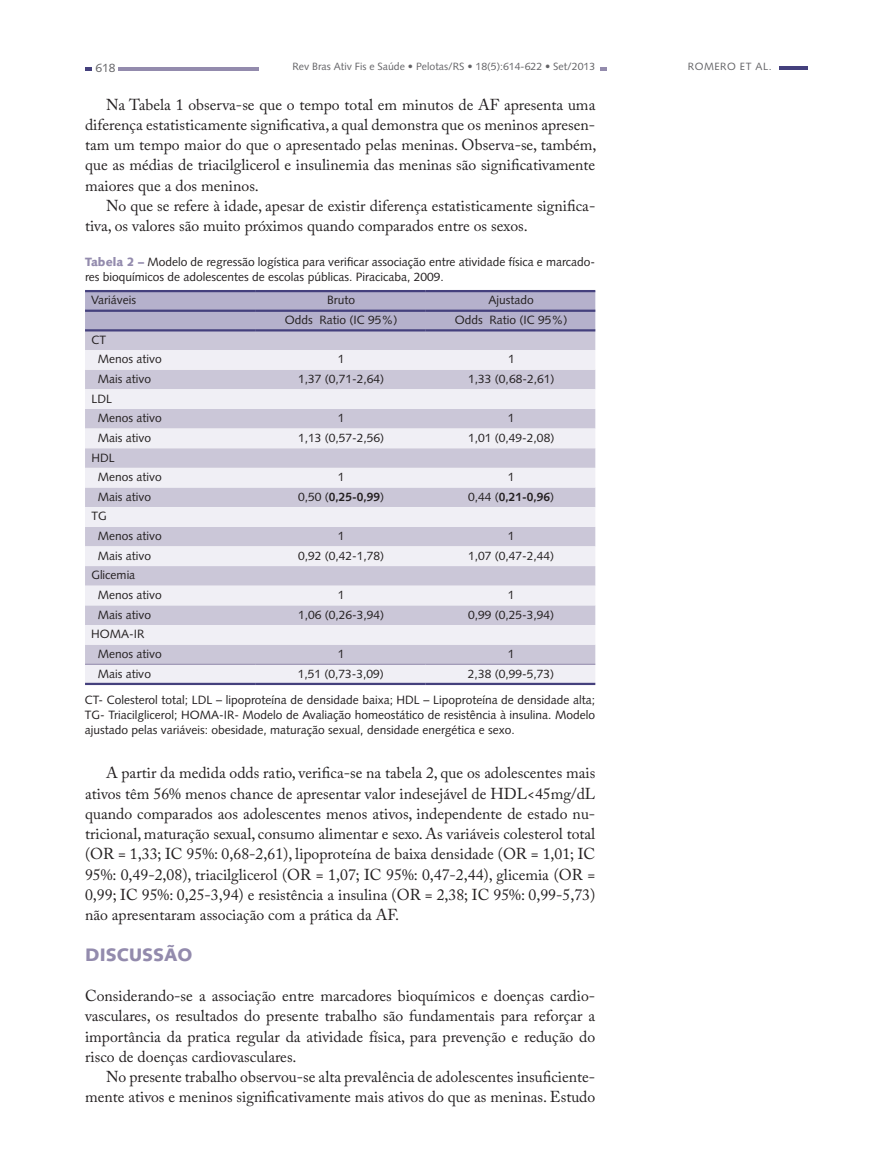
<style>
.page{position:relative;width:893px;height:1170px;background:#fff}
.page>*{position:absolute;margin:0;border:0;box-sizing:border-box;transform-origin:0 0}
.t1{font:900 18px "Syntax LT Std";color:#938bad}
.t2{font:15.75px/20.2px "Adobe Caslon Pro";color:#231f20;text-align:justify}
.t3{font:12px/19.6px "Syntax LT Std";color:#231f20}
.t4{font:700 12px "Syntax LT Std";color:#231f20}
.t5{font:12px "Syntax LT Std";color:#636366}
.t6{font:10.5px "Syntax LT Std";color:#636366}
.t7{font:10.5px "Syntax LT Std";letter-spacing:.05em;color:#636366}
.s1{font-weight:900;color:#938bad}
.s2{font-weight:400}
</style>
<div class="page">
<svg style="left:85px;top:67px;width:6px;height:4px"></svg>
<hr style="left:118px;top:67px;width:141px;height:4px;background:#938bad">
<hr style="left:779px;top:66px;width:29px;height:4px;background:#44407d">
<svg style="left:600px;top:67px;width:6px;height:4px"></svg>
<div style="left:85px;top:292px;width:510px;height:37px;background:#b5b1cc"></div>
<div style="left:85px;top:331px;width:510px;height:19px;background:#cbc7d8"></div>
<svg style="left:85px;top:350px;width:510px;height:332px;fill:#f0eff5"></svg>
<hr style="left:85px;top:309px;width:170px;height:3px;background:#44407d">
<hr style="left:255px;top:309px;width:170px;height:3px;background:#44407d">
<hr style="left:425px;top:309px;width:170px;height:3px;background:#44407d">
<hr style="left:85px;top:290px;width:170px;height:2px;background:#44407d">
<hr style="left:255px;top:290px;width:170px;height:2px;background:#44407d">
<hr style="left:425px;top:290px;width:170px;height:2px;background:#44407d">
<hr style="left:85px;top:329px;width:170px;height:2px;background:#44407d">
<hr style="left:255px;top:329px;width:170px;height:2px;background:#44407d">
<hr style="left:425px;top:329px;width:170px;height:2px;background:#44407d">
<hr style="left:85px;top:663px;width:170px;height:1px;background:#938bad">
<hr style="left:255px;top:663px;width:170px;height:1px;background:#938bad">
<hr style="left:425px;top:663px;width:170px;height:1px;background:#938bad">
<hr style="left:85px;top:682px;width:170px;height:3px;background:#44407d">
<hr style="left:255px;top:682px;width:170px;height:3px;background:#44407d">
<hr style="left:425px;top:682px;width:170px;height:3px;background:#44407d">
<p class="t5" style="left:95px;top:60px;width:22px">618</p>
<p class="t6" style="left:292px;top:60px;width:304px">Rev Bras Ativ Fis e Saúde • Pelotas/RS • 18(5):614-622 • Set/2013</p>
<p class="t7" style="left:688px;top:60px;width:85px">Romero et al.</p>
<p class="t2" style="left:85px;top:94px;width:513px;text-indent:21px">Na Tabela 1 observa-se que o tempo total em minutos de AF apresenta uma diferença estatisticamente significativa, a qual demonstra que os meninos apresen&shy;tam um tempo maior do que o apresentado pelas meninas. Observa-se, também, que as médias de triacilglicerol e insulinemia das meninas são significativamente maiores que a dos meninos.</p>
<p class="t2" style="left:85px;top:195px;width:512px;text-indent:21px">No que se refere à idade, apesar de existir diferença estatisticamente significa&shy;tiva, os valores são muito próximos quando comparados entre os sexos.</p>
<p class="t3" style="left:85px;top:255px;width:512px;line-height:15px"><span class="s1">TABELA 2 –</span> Modelo de regressão logística para verificar associação entre atividade física e marcado&shy;res bioquímicos de adolescentes de escolas públicas. Piracicaba, 2009.</p>
<p class="t3" style="left:91px;top:290px;width:46px">Variáveis</p>
<p class="t3" style="left:327px;top:290px;width:30px">Bruto</p>
<p class="t3" style="left:488px;top:290px;width:47px">Ajustado</p>
<p class="t3" style="left:285px;top:310px;width:114px">Odds Ratio (IC 95%)</p>
<p class="t3" style="left:455px;top:310px;width:114px">Odds Ratio (IC 95%)</p>
<p class="t3" style="left:98px;top:330px;width:66px;text-indent:-6px">CT<br>Menos ativo</p>
<p class="t3" style="left:338px;top:349px;width:8px">1</p>
<p class="t3" style="left:508px;top:349px;width:8px">1</p>
<p class="t3" style="left:98px;top:369px;width:55px">Mais ativo</p>
<p class="t3" style="left:298px;top:369px;width:88px">1,37 (0,71-2,64)</p>
<p class="t3" style="left:468px;top:369px;width:88px">1,33 (0,68-2,61)</p>
<p class="t3" style="left:98px;top:388px;width:66px;text-indent:-6px">LDL<br>Menos ativo</p>
<p class="t3" style="left:338px;top:408px;width:8px">1</p>
<p class="t3" style="left:508px;top:408px;width:8px">1</p>
<p class="t3" style="left:98px;top:428px;width:55px">Mais ativo</p>
<p class="t3" style="left:298px;top:428px;width:88px">1,13 (0,57-2,56)</p>
<p class="t3" style="left:468px;top:428px;width:88px">1,01 (0,49-2,08)</p>
<p class="t3" style="left:98px;top:447px;width:66px;text-indent:-6px">HDL<br>Menos ativo</p>
<p class="t3" style="left:338px;top:467px;width:8px">1</p>
<p class="t3" style="left:508px;top:467px;width:8px">1</p>
<p class="t3" style="left:98px;top:487px;width:55px">Mais ativo</p>
<p class="t4" style="left:298px;top:489px;width:88px"><span class="s2">0,50 (</span>0,25-0,99<span class="s2">)</span></p>
<p class="t4" style="left:468px;top:489px;width:88px"><span class="s2">0,44 (</span>0,21-0,96<span class="s2">)</span></p>
<p class="t3" style="left:98px;top:506px;width:66px;text-indent:-6px">TG<br>Menos ativo</p>
<p class="t3" style="left:338px;top:526px;width:8px">1</p>
<p class="t3" style="left:508px;top:526px;width:8px">1</p>
<p class="t3" style="left:98px;top:545px;width:55px">Mais ativo</p>
<p class="t3" style="left:298px;top:545px;width:88px">0,92 (0,42-1,78)</p>
<p class="t3" style="left:468px;top:545px;width:88px">1,07 (0,47-2,44)</p>
<p class="t3" style="left:98px;top:565px;width:66px;text-indent:-6px">Glicemia<br>Menos ativo</p>
<p class="t3" style="left:338px;top:585px;width:8px">1</p>
<p class="t3" style="left:508px;top:585px;width:8px">1</p>
<p class="t3" style="left:98px;top:604px;width:55px">Mais ativo</p>
<p class="t3" style="left:298px;top:604px;width:88px">1,06 (0,26-3,94)</p>
<p class="t3" style="left:468px;top:604px;width:88px">0,99 (0,25-3,94)</p>
<p class="t3" style="left:98px;top:624px;width:66px;text-indent:-6px">HOMA-IR<br>Menos ativo</p>
<p class="t3" style="left:338px;top:644px;width:8px">1</p>
<p class="t3" style="left:508px;top:644px;width:8px">1</p>
<p class="t3" style="left:98px;top:663px;width:55px">Mais ativo</p>
<p class="t3" style="left:298px;top:663px;width:88px">1,51 (0,73-3,09)</p>
<p class="t3" style="left:468px;top:663px;width:88px">2,38 (0,99-5,73)</p>
<p class="t3" style="left:85px;top:692px;width:512px;line-height:15px;text-align:justify">CT- Colesterol total; LDL – lipoproteína de densidade baixa; HDL – Lipoproteína de densidade alta; TG- Triacilglicerol; HOMA-IR- Modelo de Avaliação homeostático de resistência à insulina. Modelo ajustado pelas variáveis: obesidade, maturação sexual, densidade energética e sexo.</p>
<p class="t2" style="left:85px;top:762px;width:512px;text-indent:21px">A partir da medida odds ratio, verifica-se na tabela 2, que os adolescentes mais ativos têm 56% menos chance de apresentar valor indesejável de HDL&lt;45mg/dL quando comparados aos adolescentes menos ativos, independente de estado nu&shy;tricional, maturação sexual, consumo alimentar e sexo. As variáveis colesterol total (OR = 1,33; IC 95%: 0,68-2,61), lipoproteína de baixa densidade (OR = 1,01; IC 95%: 0,49-2,08), triacilglicerol (OR = 1,07; IC 95%: 0,47-2,44), glicemia (OR = 0,99; IC 95%: 0,25-3,94) e resistência a insulina (OR = 2,38; IC 95%: 0,99-5,73) não apresentaram associação com a prática da AF.</p>
<p class="t1" style="left:85px;top:943px;width:109px">DISCUSSÃO</p>
<p class="t2" style="left:85px;top:985px;width:512px">Considerando-se a associação entre marcadores bioquímicos e doenças cardio&shy;vasculares, os resultados do presente trabalho são fundamentais para reforçar a importância da pratica regular da atividade física, para prevenção e redução do risco de doenças cardiovasculares.</p>
<p class="t2" style="left:85px;top:1066px;width:512px;text-align:right">No presente trabalho observou-se alta prevalência de adolescentes insuficiente&shy;mente ativos e meninos significativamente mais ativos do que as meninas. Estudo</p>
</div>
